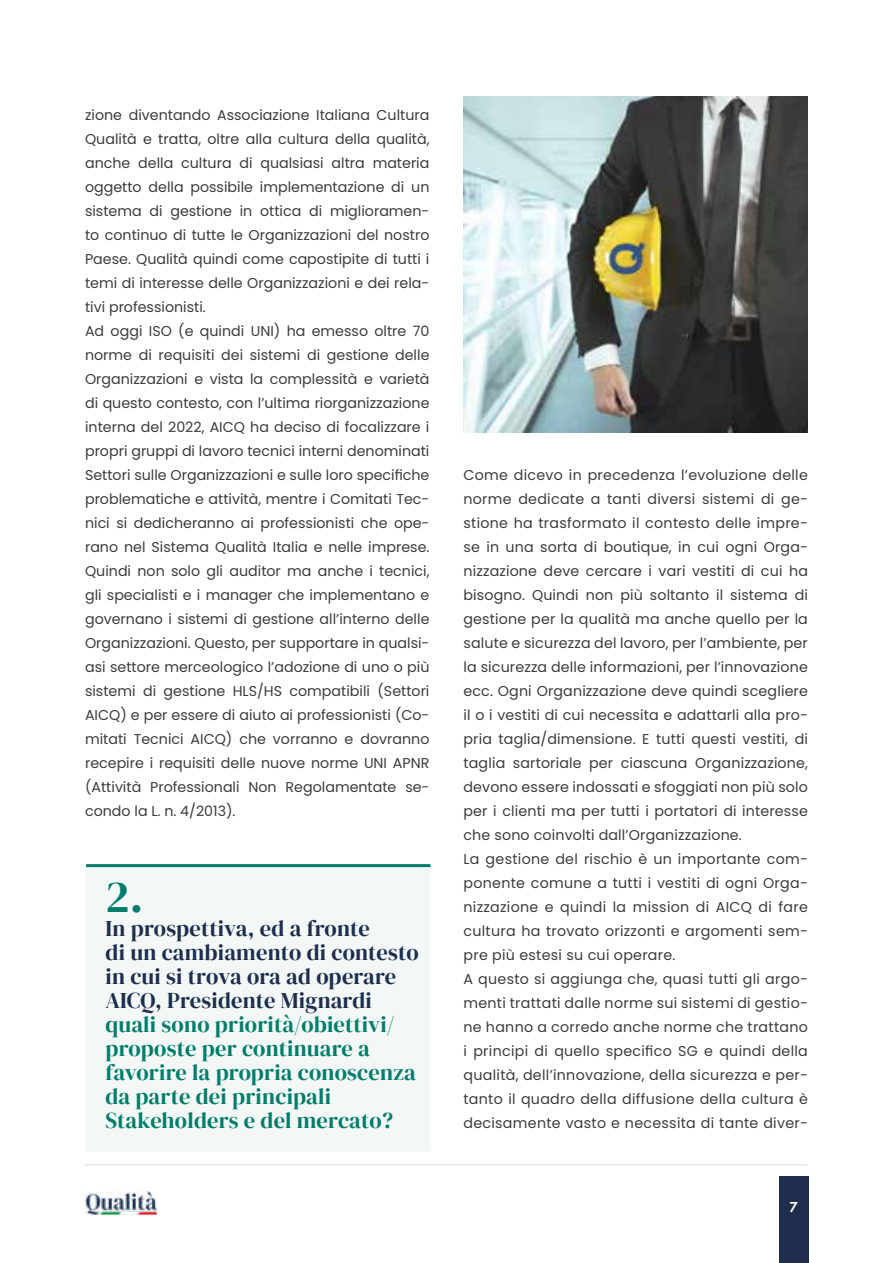
<style>
.page{position:relative;width:893px;height:1263px;background:#fff}
.page>*{position:absolute;margin:0;border:0;box-sizing:border-box;transform-origin:0 0}
.t1{font:45px "DM Serif Display";color:#007d6a}
.t2{font:22.5px/24px "DM Serif Display";letter-spacing:.01em;color:#007d6a}
.t3{font:22.5px/24px "DM Serif Display";letter-spacing:.01em;color:#1f2e4d}
.t4{font:600 15px "Futura PT";color:#fff}
.t5{font:14.25px/24px "Poppins";color:#3c3c3b}
.t6{font:14.25px/24px "Poppins";letter-spacing:.02em;color:#3c3c3b}
</style>
<div class="page">
<hr style="left:85px;top:1164px;width:723px;height:1px;background:#dadada">
<div style="left:779px;top:1176px;width:30px;height:87px;background:#1f2e4d"></div>
<img style="left:85px;top:1191px;width:72px;height:24px">
<div style="left:85px;top:866px;width:346px;height:286px;background:#f3f8f7"></div>
<hr style="left:86px;top:864px;width:345px;height:3px;background:#007d6a">
<img style="left:463px;top:96px;width:345px;height:336px">
<p class="t5" style="left:85px;top:103px;width:346px">zione diventando Associazione Italiana Cultura Qualità e tratta, oltre alla cultura della qualità, anche della cultura di qualsiasi altra materia oggetto della possibile implementazione di un sistema di gestione in ottica di miglioramen&shy;to continuo di tutte le Organizzazioni del nostro Paese. Qualità quindi come capostipite di tutti i temi di interesse delle Organizzazioni e dei rela&shy;tivi professionisti.<br>Ad oggi ISO (e quindi UNI) ha emesso oltre 70 norme di requisiti dei sistemi di gestione delle Organizzazioni e vista la complessità e varietà di questo contesto, con l’ultima riorganizzazione interna del 2022, AICQ ha deciso di focalizzare i propri gruppi di lavoro tecnici interni denominati Settori sulle Organizzazioni e sulle loro specifiche problematiche e attività, mentre i Comitati Tec&shy;nici si dedicheranno ai professionisti che ope&shy;rano nel Sistema Qualità Italia e nelle imprese.<br>Quindi non solo gli auditor ma anche i tecnici, gli specialisti e i manager che implementano e governano i sistemi di gestione all’interno delle Organizzazioni. Questo, per supportare in qualsi&shy;asi settore merceologico l’adozione di uno o più sistemi di gestione HLS/HS compatibili (Settori AICQ) e per essere di aiuto ai professionisti (Co&shy;mitati Tecnici AICQ) che vorranno e dovranno recepire i requisiti delle nuove norme UNI APNR (Attività Professionali Non Regolamentate se&shy;condo la L. n. 4/2013).</p>
<h1 class="t1" style="left:106px;top:871px;width:39px">2.</h1>
<h2 class="t3" style="left:106px;top:917px;width:315px">In prospettiva, ed a fronte<br>di un cambiamento di contesto in cui si trova ora ad operare<br>AICQ, Presidente Mignardi</h2>
<h2 class="t2" style="left:106px;top:1013px;width:312px">quali sono priorità/obiettivi/ proposte per continuare a favorire la propria conoscenza da parte dei principali<br>Stakeholders e del mercato?</h2>
<p class="t6" style="left:463px;top:463px;width:346px">Come dicevo in precedenza l’evoluzione delle norme dedicate a tanti diversi sistemi di ge&shy;stione ha trasformato il contesto delle impre&shy;se in una sorta di boutique, in cui ogni Orga&shy;nizzazione deve cercare i vari vestiti di cui ha bisogno. Quindi non più soltanto il sistema di gestione per la qualità ma anche quello per la salute e sicurezza del lavoro, per l’ambiente, per la sicurezza delle informazioni, per l’innovazione ecc. Ogni Organizzazione deve quindi scegliere il o i vestiti di cui necessita e adattarli alla pro&shy;pria taglia/dimensione. E tutti questi vestiti, di taglia sartoriale per ciascuna Organizzazione, devono essere indossati e sfoggiati non più solo per i clienti ma per tutti i portatori di interesse che sono coinvolti dall’Organizzazione.<br>La gestione del rischio è un importante com&shy;ponente comune a tutti i vestiti di ogni Orga&shy;nizzazione e quindi la mission di AICQ di fare cultura ha trovato orizzonti e argomenti sem&shy;pre più estesi su cui operare.<br>A questo si aggiunga che, quasi tutti gli argo&shy;menti trattati dalle norme sui sistemi di gestio&shy;ne hanno a corredo anche norme che trattano i principi di quello specifico SG e quindi della qualità, dell’innovazione, della sicurezza e per&shy;tanto il quadro della diffusione della cultura è decisamente vasto e necessita di tante diver-</p>
<p class="t4" style="left:789px;top:1197px;width:10px">7</p>
</div>
